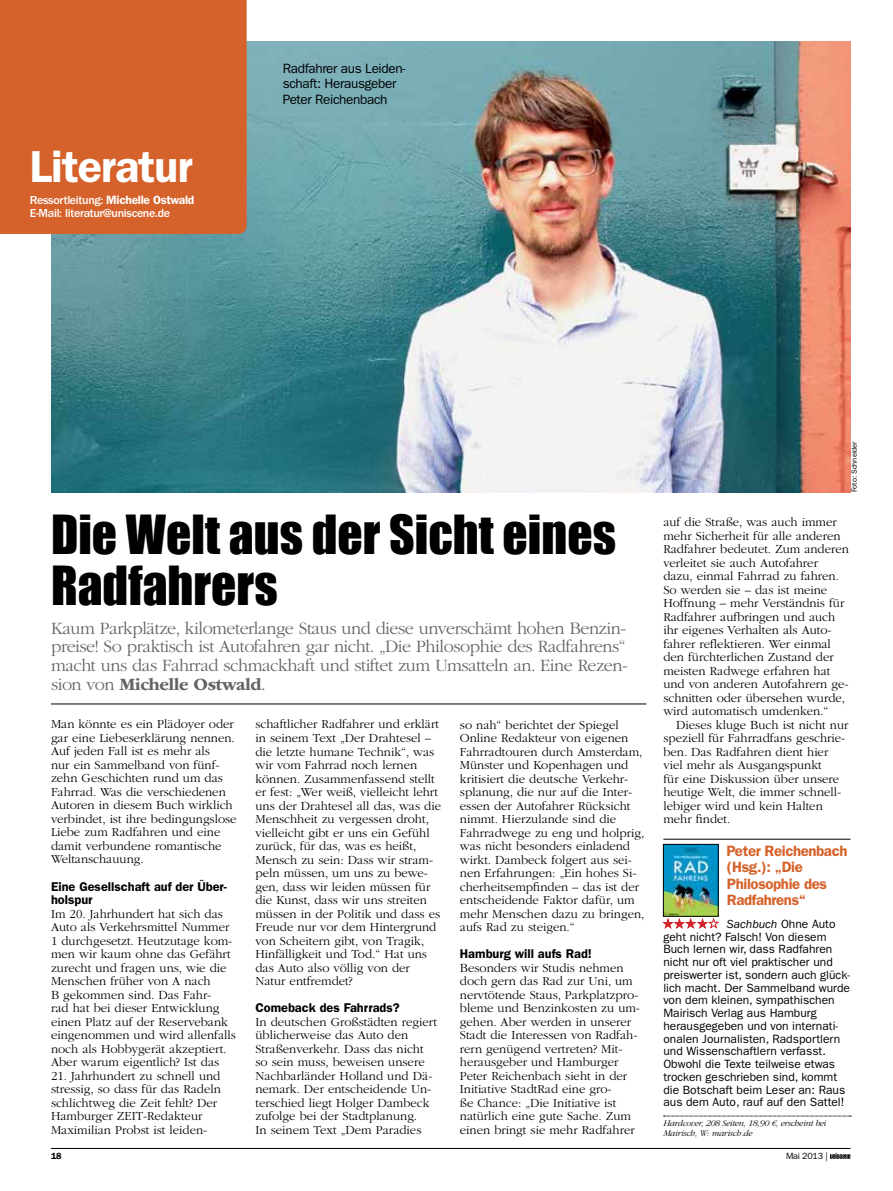
<style>
.page{position:relative;width:893px;height:1191px;background:#fff}
.page>*{position:absolute;margin:0;border:0;box-sizing:border-box;transform-origin:0 0}
.t1{font:49.5px/51px "Impact";color:#000}
.t2{font:600 45px "ITC Franklin Gothic Std";letter-spacing:-.025em;color:#fff}
.t3{font:300 18px/18.8px "ITC Garamond Std";letter-spacing:-.025em;color:#636466;text-align:justify}
.t4{font:600 15px/16.5px "ITC Franklin Gothic Std";letter-spacing:-.025em;color:#d5622a}
.t5{font:13.5px/15px "ITC Franklin Gothic Std";letter-spacing:-.025em;color:#000}
.t6{font:300 12.75px/13.5px "ITC Garamond Std";color:#000}
.t7{font:600 12.75px/13.5px "ITC Franklin Gothic Std";color:#000}
.t8{font:12px/12.8px "ITC Franklin Gothic Std";color:#000}
.t9{font:500 12px/13.5px "ITC Franklin Gothic Std";letter-spacing:-.025em;color:#fff}
.t10{font:italic 300 9px/9.8px "ITC Garamond Std";letter-spacing:-.025em;color:#000}
.t11{font:9px "ITC Franklin Gothic Std";letter-spacing:-.025em;color:#000}
.t12{font:600 9px "ITC Franklin Gothic Std";color:#000}
.t13{font:7.5px "ITC Franklin Gothic Std";color:#000}
.s1{font-weight:600}
.s2{font-weight:700}
.s3{font-style:italic}
</style>
<div class="page">
<svg style="left:830px;top:1152px;width:20px;height:6px"></svg>
<hr style="left:51px;top:1148px;width:799px;height:1px;background:#000">
<img style="left:51px;top:41px;width:799px;height:451px">
<div style="left:0;top:0;width:247px;height:234px;background:#d5622a"></div>
<hr style="left:51px;top:703px;width:595px;height:1px;background:#000">
<hr style="left:663px;top:839px;width:187px;height:1px;background:#000">
<img style="left:665px;top:846px;width:51px;height:68px">
<div style="left:663px;top:844px;width:55px;height:72px;border:1px solid #000"></div>
<svg style="left:663px;top:918px;width:56px;height:10px"></svg>
<svg style="left:663px;top:1115px;width:188px;height:1px"></svg>
<h2 class="t2" style="left:30px;top:140px;width:164px">Literatur</h2>
<p class="t9" style="left:30px;top:193px;width:166px">Ressortleitung: <span class="s1">Michelle Ostwald<br></span>E-Mail: literatur@uniscene.de</p>
<p class="t5" style="left:283px;top:61px;width:124px">Radfahrer aus Leiden&shy;schaft: Herausgeber<br>Peter Reichenbach</p>
<h1 class="t1" style="left:51px;top:507px;width:566px">Die Welt aus der Sicht eines<br>Radfahrers</h1>
<p class="t3" style="left:51px;top:619px;width:578px">Kaum Parkplätze, kilometerlange Staus und diese unverschämt hohen Benzin&shy;preise! So praktisch ist Autofahren gar nicht. „Die Philosophie des Radfahrens“ macht uns das Fahrrad schmackhaft und stiftet zum Umsatteln an. Eine Rezen&shy;sion von <span class="s2">Michelle Ostwald</span>.</p>
<p class="t6" style="left:51px;top:718px;width:187px">Man könnte es ein Plädoyer oder gar eine Liebeserklärung nennen.<br>Auf jeden Fall ist es mehr als<br>nur ein Sammelband von fünf&shy;zehn Geschichten rund um das<br>Fahrrad. Was die verschiedenen<br>Autoren in diesem Buch wirklich verbindet, ist ihre bedingungslose<br>Liebe zum Radfahren und eine damit verbundene romantische<br>Weltanschauung.</p>
<p class="t7" style="left:51px;top:879px;width:177px">Eine Gesellschaft auf der Über&shy;holspur</p>
<p class="t6" style="left:51px;top:907px;width:186px">Im 20. Jahrhundert hat sich das<br>Auto als Verkehrsmittel Nummer<br>1 durchgesetzt. Heutzutage kom&shy;men wir kaum ohne das Gefährt zurecht und fragen uns, wie die<br>Menschen früher von A nach<br>B gekommen sind. Das Fahr-<br>rad hat bei dieser Entwicklung einen Platz auf der Reservebank eingenommen und wird allenfalls noch als Hobbygerät akzeptiert.<br>Aber warum eigentlich? Ist das</p>
<p class="t6" style="left:51px;top:1069px;width:171px">21. Jahrhundert zu schnell und stressig, so dass für das Radeln schlichtweg die Zeit fehlt? Der<br>Hamburger ZEIT-Redakteur<br>Maximilian Probst ist leiden-</p>
<p class="t6" style="left:255px;top:718px;width:187px">schaftlicher Radfahrer und erklärt in seinem Text „Der Drahtesel – die letzte humane Technik“, was wir vom Fahrrad noch lernen können. Zusammenfassend stellt er fest: „Wer weiß, vielleicht lehrt uns der Drahtesel all das, was die<br>Menschheit zu vergessen droht, vielleicht gibt er uns ein Gefühl zurück, für das, was es heißt,<br>Mensch zu sein: Dass wir stram&shy;peln müssen, um uns zu bewe&shy;gen, dass wir leiden müssen für die Kunst, dass wir uns streiten müssen in der Politik und dass es<br>Freude nur vor dem Hintergrund von Scheitern gibt, von Tragik,<br>Hinfälligkeit und Tod.“ Hat uns das Auto also völlig von der<br>Natur entfremdet?</p>
<p class="t7" style="left:255px;top:1001px;width:146px">Comeback des Fahrrads?</p>
<p class="t6" style="left:255px;top:1015px;width:183px">In deutschen Großstädten regiert üblicherweise das Auto den<br>Straßenverkehr. Dass das nicht so sein muss, beweisen unsere<br>Nachbarländer Holland und Dä&shy;nemark. Der entscheidende Un&shy;terschied liegt Holger Dambeck zufolge bei der Stadtplanung.<br>In seinem Text „Dem Paradies</p>
<p class="t6" style="left:460px;top:718px;width:186px">so nah“ berichtet der Spiegel<br>Online Redakteur von eigenen<br>Fahrradtouren durch Amsterdam,<br>Münster und Kopenhagen und kritisiert die deutsche Verkehr&shy;splanung, die nur auf die Inter&shy;essen der Autofahrer Rücksicht nimmt. Hierzulande sind die<br>Fahrradwege zu eng und holprig, was nicht besonders einladend wirkt. Dambeck folgert aus sei&shy;nen Erfahrungen: „Ein hohes Si&shy;cherheitsempfinden – das ist der entscheidende Faktor dafür, um mehr Menschen dazu zu bringen, aufs Rad zu steigen.“</p>
<p class="t7" style="left:460px;top:947px;width:134px">Hamburg will aufs Rad!</p>
<p class="t6" style="left:460px;top:961px;width:182px">Besonders wir Studis nehmen doch gern das Rad zur Uni, um nervtötende Staus, Parkplatzpro&shy;bleme und Benzinkosten zu um&shy;gehen. Aber werden in unserer<br>Stadt die Interessen von Radfah&shy;rern genügend vertreten? Mit&shy;herausgeber und Hamburger<br>Peter Reichenbach sieht in der<br>Initiative StadtRad eine gro-<br>ße Chance: „Die Initiative ist natürlich eine gute Sache. Zum einen bringt sie mehr Radfahrer</p>
<p class="t13" style="left:850px;top:492px;width:53px;rotate:-90deg">Foto: Schneider</p>
<p class="t6" style="left:663px;top:515px;width:187px">auf die Straße, was auch immer mehr Sicherheit für alle anderen<br>Radfahrer bedeutet. Zum anderen verleitet sie auch Autofahrer dazu, einmal Fahrrad zu fahren.<br>So werden sie – das ist meine<br>Hoffnung – mehr Verständnis für<br>Radfahrer aufbringen und auch ihr eigenes Verhalten als Auto&shy;fahrer reflektieren. Wer einmal den fürchterlichen Zustand der meisten Radwege erfahren hat und von anderen Autofahrern ge&shy;schnitten oder übersehen wurde, wird automatisch umdenken.“</p>
<p class="t6" style="left:663px;top:718px;width:187px;text-indent:13px">Dieses kluge Buch ist nicht nur speziell für Fahrradfans geschrie&shy;ben. Das Radfahren dient hier viel mehr als Ausgangspunkt<br>für eine Diskussion über unsere heutige Welt, die immer schnell&shy;lebiger wird und kein Halten mehr findet.</p>
<p class="t4" style="left:726px;top:842px;width:123px">Peter Reichenbach (Hsg.): „Die<br>Philosophie des<br>Radfahrens“</p>
<p class="t8" style="left:663px;top:917px;width:188px;text-indent:64px"><span class="s3">Sachbuch</span> Ohne Auto geht nicht? Falsch! Von diesem<br>Buch lernen wir, dass Radfahren nicht nur oft viel praktischer und preiswerter ist, sondern auch glück&shy;lich macht. Der Sammelband wurde von dem kleinen, sympathischen<br>Mairisch Verlag aus Hamburg herausgegeben und von internati&shy;onalen Journalisten, Radsportlern und Wissenschaftlern verfasst.<br>Obwohl die Texte teilweise etwas trocken geschrieben sind, kommt die Botschaft beim Leser an: Raus aus dem Auto, rauf auf den Sattel!</p>
<p class="t10" style="left:663px;top:1118px;width:164px">Hardcover, 208 Seiten, 18,90 €, erscheint bei<br>Mairisch, W: marisch.de</p>
<p class="t12" style="left:51px;top:1150px;width:12px">18</p>
<p class="t11" style="left:786px;top:1150px;width:43px">Mai 2013 |</p>
</div>
